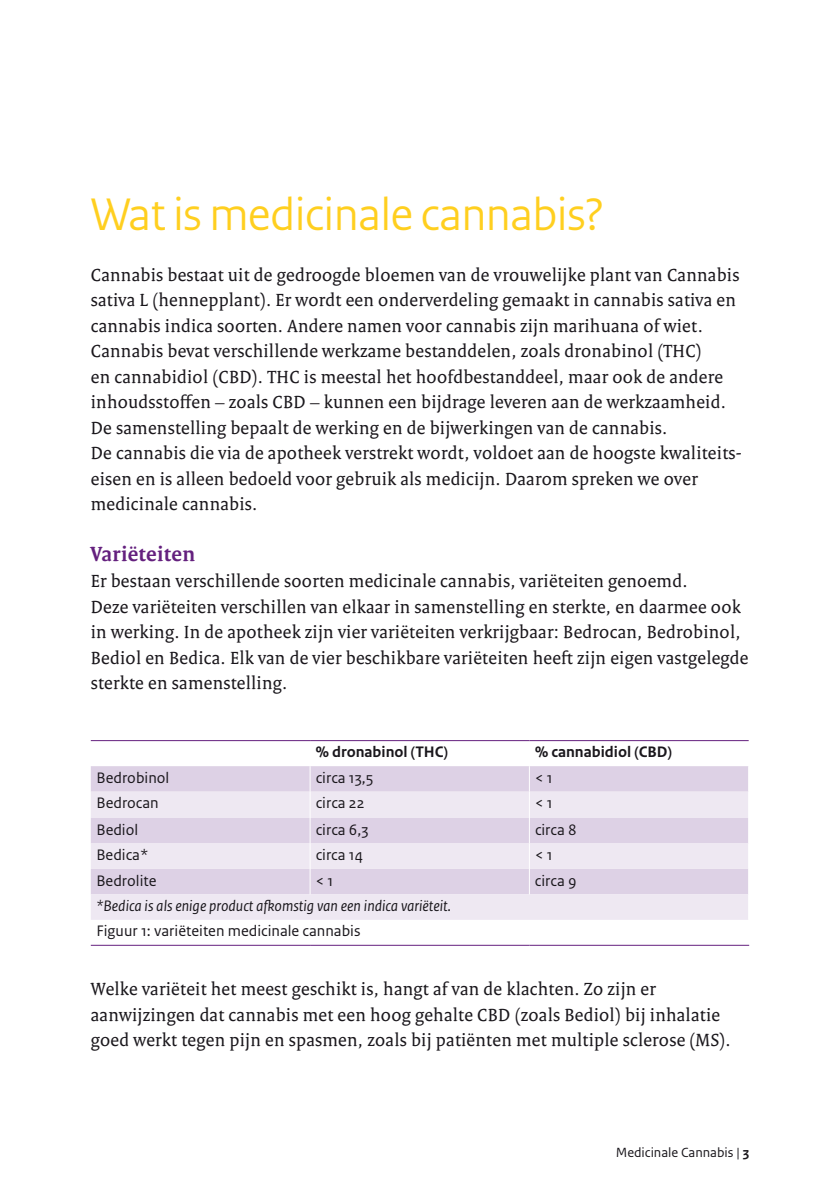
<style>
.page{position:relative;width:840px;height:1191px;background:#fff}
.page>*{position:absolute;margin:0;border:0;box-sizing:border-box;transform-origin:0 0}
.t1{font:48px "Rijksoverheid Sans Heading";color:#ffcf1f}
.t2{font:700 22px "Rijksoverheid Serif";letter-spacing:.015em;color:#64207e}
.t3{font:19px/25.6px "Rijksoverheid Serif";letter-spacing:.015em;color:#1a171c}
.t4{font:16px "Rijksoverheid Sans Text";color:#1a171c}
.t5{font:italic 16px "Rijksoverheid Sans Text";color:#1a171c}
.t6{font:700 16px "Rijksoverheid Sans Text";color:#1a171c}
.t7{font:14px "Rijksoverheid Sans Text";color:#1a171c}
.s1{font-weight:700}
</style>
<div class="page">
<div style="left:91px;top:766px;width:656px;height:25px;background:#ddd1e5"></div>
<svg style="left:91px;top:791px;width:656px;height:128px;fill:#eee8f2"></svg>
<svg style="left:309px;top:766px;width:1px;height:128px"></svg>
<svg style="left:528px;top:766px;width:1px;height:128px"></svg>
<hr style="left:91px;top:740px;width:219px;height:1px;background:#64207e">
<hr style="left:310px;top:740px;width:219px;height:1px;background:#64207e">
<hr style="left:529px;top:740px;width:219px;height:1px;background:#64207e">
<hr style="left:91px;top:944px;width:219px;height:1px;background:#64207e">
<hr style="left:310px;top:944px;width:219px;height:1px;background:#64207e">
<hr style="left:529px;top:944px;width:219px;height:1px;background:#64207e">
<svg style="left:747px;top:766px;width:1px;height:154px"></svg>
<h1 class="t1" style="left:91px;top:186px;width:514px">Wat is medicinale cannabis?</h1>
<p class="t3" style="left:91px;top:262px;width:652px">Cannabis bestaat uit de gedroogde bloemen van de vrouwelijke plant van Cannabis sativa L (hennepplant). Er wordt een onderverdeling gemaakt in cannabis sativa en cannabis indica soorten. Andere namen voor cannabis zijn marihuana of wiet.<br>Cannabis bevat verschillende werkzame bestanddelen, zoals dronabinol (THC)<br>en cannabidiol (CBD). THC is meestal het hoofdbestanddeel, maar ook de andere inhoudsstoffen – zoals CBD – kunnen een bijdrage leveren aan de werkzaamheid.<br>De samenstelling bepaalt de werking en de bijwerkingen van de cannabis.<br>De cannabis die via de apotheek verstrekt wordt, voldoet aan de hoogste kwaliteits&shy;eisen en is alleen bedoeld voor gebruik als medicijn. Daarom spreken we over medicinale cannabis.</p>
<p class="t2" style="left:91px;top:541px;width:106px">Variëteiten</p>
<p class="t3" style="left:91px;top:568px;width:658px">Er bestaan verschillende soorten medicinale cannabis, variëteiten genoemd.<br>Deze variëteiten verschillen van elkaar in samenstelling en sterkte, en daarmee ook in werking. In de apotheek zijn vier variëteiten verkrijgbaar: Bedrocan, Bedrobinol, Bediol en Bedica. Elk van de vier beschikbare variëteiten heeft zijn eigen vastgelegde sterkte en samenstelling.</p>
<p class="t6" style="left:315px;top:743px;width:134px">% dronabinol (THC)</p>
<p class="t6" style="left:534px;top:743px;width:138px">% cannabidiol (CBD)</p>
<p class="t4" style="left:96px;top:768px;width:74px">Bedrobinol</p>
<p class="t4" style="left:315px;top:768px;width:59px">circa 13,5</p>
<p class="t4" style="left:534px;top:768px;width:19px">&lt; 1</p>
<p class="t4" style="left:96px;top:794px;width:64px">Bedrocan</p>
<p class="t4" style="left:315px;top:794px;width:50px">circa 22</p>
<p class="t4" style="left:534px;top:794px;width:19px">&lt; 1</p>
<p class="t4" style="left:96px;top:820px;width:43px">Bediol</p>
<p class="t4" style="left:315px;top:820px;width:54px">circa 6,3</p>
<p class="t4" style="left:534px;top:820px;width:43px">circa 8</p>
<p class="t4" style="left:96px;top:845px;width:54px">Bedica*</p>
<p class="t4" style="left:315px;top:845px;width:49px">circa 14</p>
<p class="t4" style="left:534px;top:845px;width:19px">&lt; 1</p>
<p class="t4" style="left:96px;top:871px;width:62px">Bedrolite</p>
<p class="t4" style="left:315px;top:871px;width:19px">&lt; 1</p>
<p class="t4" style="left:534px;top:871px;width:43px">circa 9</p>
<p class="t5" style="left:96px;top:897px;width:356px">*Bedica is als enige product afkomstig van een indica variëteit.</p>
<p class="t4" style="left:96px;top:922px;width:265px">Figuur 1: variëteiten medicinale cannabis</p>
<p class="t3" style="left:91px;top:976px;width:641px">Welke variëteit het meest geschikt is, hangt af van de klachten. Zo zijn er aanwijzingen dat cannabis met een hoog gehalte CBD (zoals Bediol) bij inhalatie goed werkt tegen pijn en spasmen, zoals bij patiënten met multiple sclerose (MS).</p>
<p class="t7" style="left:615px;top:1144px;width:135px">Medicinale Cannabis | <span class="s1">3</span></p>
</div>
